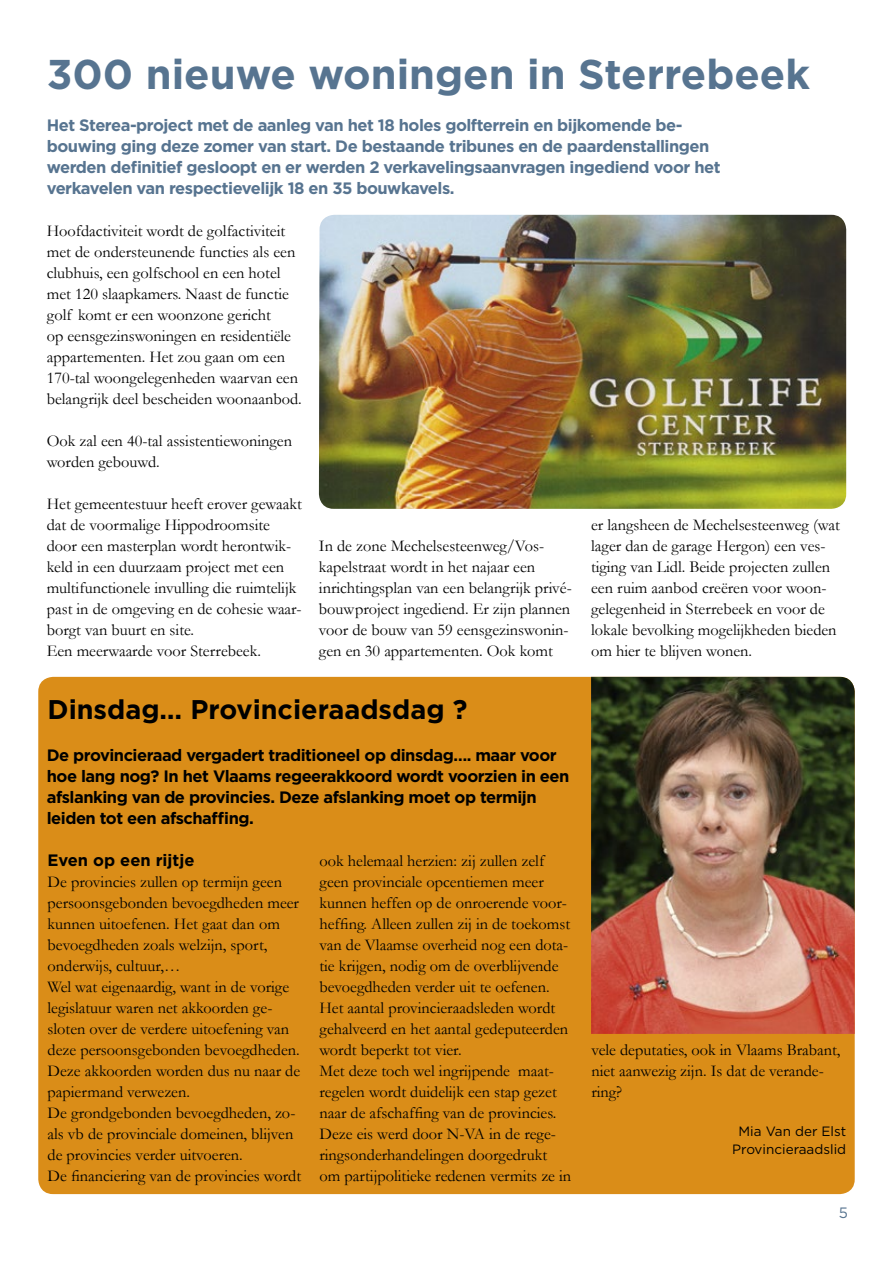
<style>
.page{position:relative;width:893px;height:1263px;background:#fff}
.page>*{position:absolute;margin:0;border:0;box-sizing:border-box;transform-origin:0 0}
.t1{font:700 41.55px "Gotham";color:#577490}
.t2{font:700 27px "Gotham";color:#000}
.t3{font:16.5px/21px "Garamond";color:#000}
.t4{font:700 16.5px/21px "Gotham";letter-spacing:-.03em;color:#577490}
.t5{font:700 16.5px/21px "Gotham";letter-spacing:-.03em;color:#000}
.t6{font:700 16.5px "Gotham";color:#000}
.t7{font:15px "Gotham";color:#577490}
.t8{font:13.5px/18px "Gotham";color:#000;text-align:center}
</style>
<div class="page">
<div style="left:38px;top:677px;width:817px;height:517px;background:#da8d18;border-radius:15px"></div>
<img style="left:591px;top:677px;width:264px;height:357px">
<img style="left:319px;top:215px;width:527px;height:294px">
<h1 class="t1" style="left:47px;top:47px;width:765px">300 nieuwe woningen in Sterrebeek</h1>
<p class="t4" style="left:47px;top:114px;width:675px">Het Sterea-project met de aanleg van het 18 holes golfterrein en bijkomende be&shy;bouwing ging deze zomer van start. De bestaande tribunes en de paardenstallingen werden definitief gesloopt en er werden 2 verkavelingsaanvragen ingediend voor het verkavelen van respectievelijk 18 en 35 bouwkavels.</p>
<p class="t3" style="left:47px;top:220px;width:257px">Hoofdactiviteit wordt de golfactiviteit met de ondersteunende functies als een clubhuis, een golfschool en een hotel met 120 slaapkamers. Naast de functie golf komt er een woonzone gericht<br>op eensgezinswoningen en residentiële appartementen. Het zou gaan om een 170-tal woongelegenheden waarvan een belangrijk deel bescheiden woonaanbod.</p>
<p class="t3" style="left:47px;top:430px;width:247px">Ook zal een 40-tal assistentiewoningen worden gebouwd.</p>
<p class="t3" style="left:47px;top:493px;width:257px">Het gemeentestuur heeft erover gewaakt dat de voormalige Hippodroomsite door een masterplan wordt herontwik&shy;keld in een duurzaam project met een multifunctionele invulling die ruimtelijk past in de omgeving en de cohesie waar&shy;borgt van buurt en site.<br>Een meerwaarde voor Sterrebeek.</p>
<p class="t3" style="left:591px;top:514px;width:250px">er langsheen de Mechelsesteenweg (wat lager dan de garage Hergon) een ves&shy;tiging van Lidl. Beide projecten zullen een ruim aanbod creëren voor woon&shy;gelegenheid in Sterrebeek en voor de lokale bevolking mogelijkheden bieden om hier te blijven wonen.</p>
<p class="t3" style="left:319px;top:535px;width:254px">In de zone Mechelsesteenweg/Vos&shy;kapelstraat wordt in het najaar een inrichtingsplan van een belangrijk privé&shy;bouwproject ingediend. Er zijn plannen voor de bouw van 59 eensgezinswonin&shy;gen en 30 appartementen. Ook komt</p>
<h2 class="t2" style="left:48px;top:691px;width:421px">Dinsdag… Provincieraadsdag ?</h2>
<p class="t5" style="left:47px;top:744px;width:524px">De provincieraad vergadert traditioneel op dinsdag…. maar voor hoe lang nog? In het Vlaams regeerakkoord wordt voorzien in een afslanking van de provincies. Deze afslanking moet op termijn leiden tot een afschaffing.</p>
<p class="t6" style="left:48px;top:849px;width:148px">Even op een rijtje</p>
<p class="t3" style="left:48px;top:871px;width:255px">De provincies zullen op termijn geen persoonsgebonden bevoegdheden meer kunnen uitoefenen. Het gaat dan om bevoegdheden zoals welzijn, sport, onderwijs, cultuur,…<br>Wel wat eigenaardig, want in de vorige legislatuur waren net akkoorden ge&shy;sloten over de verdere uitoefening van deze persoonsgebonden bevoegdheden.<br>Deze akkoorden worden dus nu naar de papiermand verwezen.<br>De grondgebonden bevoegdheden, zo&shy;als vb de provinciale domeinen, blijven de provincies verder uitvoeren.<br>De financiering van de provincies wordt</p>
<p class="t3" style="left:319px;top:850px;width:253px">ook helemaal herzien: zij zullen zelf geen provinciale opcentiemen meer kunnen heffen op de onroerende voor&shy;heffing. Alleen zullen zij in de toekomst van de Vlaamse overheid nog een dota&shy;tie krijgen, nodig om de overblijvende bevoegdheden verder uit te oefenen.<br>Het aantal provincieraadsleden wordt gehalveerd en het aantal gedeputeerden wordt beperkt tot vier.<br>Met deze toch wel ingrijpende maat&shy;regelen wordt duidelijk een stap gezet naar de afschaffing van de provincies.<br>Deze eis werd door N-VA in de rege&shy;ringsonderhandelingen doorgedrukt om partijpolitieke redenen vermits ze in</p>
<p class="t3" style="left:591px;top:1039px;width:251px">vele deputaties, ook in Vlaams Brabant, niet aanwezig zijn. Is dat de verande&shy;ring?</p>
<p class="t8" style="left:732px;top:1122px;width:116px">Mia Van der Elst<br>Provincieraadslid</p>
<p class="t7" style="left:839px;top:1203px;width:11px">5</p>
</div>
